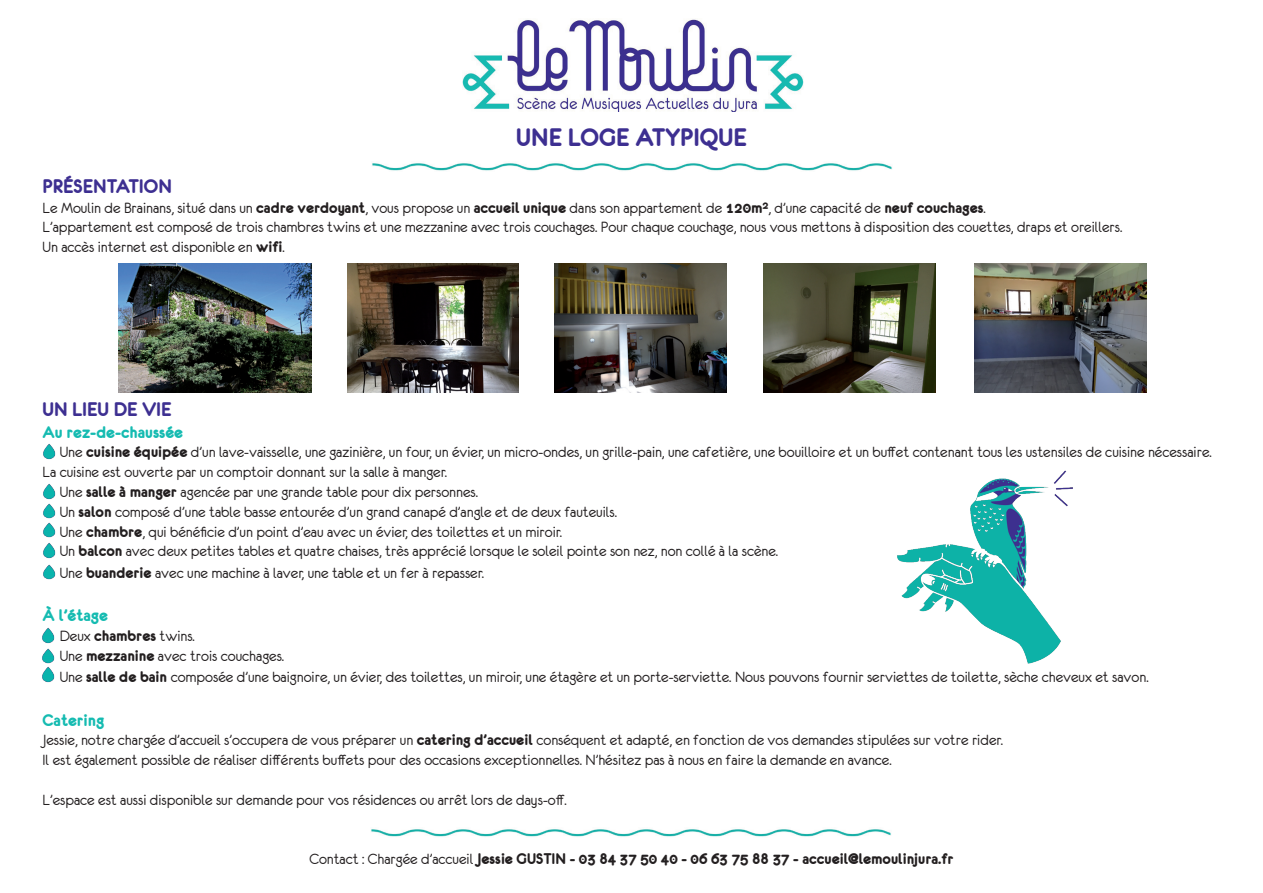
<style>
.page{position:relative;width:1263px;height:893px;background:#fff}
.page>*{position:absolute;margin:0;border:0;box-sizing:border-box;transform-origin:0 0}
.t1{font:27px "Eurofurencebold";color:#3d2f91}
.t2{font:21px "Eurofurencebold";color:#3d2f91}
.t3{font:18px "Eurofurencebold";color:#15bbb1}
.t4{font:16.5px/19.8px "Eurofurenceregular";color:#231f20}
.t5{font:16.5px "Eurofurencebold";color:#231f20}
.s1{font-family:"Eurofurencebold"}
</style>
<div class="page">
<img style="left:975px;top:264px;width:171px;height:128px">
<img style="left:555px;top:264px;width:171px;height:128px">
<img style="left:347px;top:264px;width:171px;height:128px">
<img style="left:764px;top:264px;width:171px;height:128px">
<img style="left:119px;top:264px;width:193px;height:128px">
<img style="left:462px;top:19px;width:341px;height:92px">
<img style="left:372px;top:163px;width:520px;height:8px">
<img style="left:43px;top:443px;width:13px;height:17px">
<img style="left:42px;top:627px;width:13px;height:17px">
<img style="left:43px;top:503px;width:13px;height:35px">
<img style="left:43px;top:483px;width:13px;height:17px">
<img style="left:43px;top:564px;width:13px;height:16px">
<img style="left:43px;top:542px;width:13px;height:17px">
<img style="left:42px;top:648px;width:13px;height:35px">
<img style="left:371px;top:829px;width:520px;height:8px">
<img style="left:897px;top:470px;width:176px;height:194px">
<h1 class="t1" style="left:516px;top:124px;width:232px">Une loge atypique</h1>
<p class="t2" style="left:43px;top:175px;width:131px">Présentation</p>
<p class="t4" style="left:43px;top:197px;width:1081px">Le Moulin de Brainans, situé dans un <span class="s1">cadre verdoyant</span>, vous propose un <span class="s1">accueil unique</span> dans son appartement de <span class="s1">120m²</span>, d’une capacité de <span class="s1">neuf couchages</span>.<br>L’appartement est composé de trois chambres twins et une mezzanine avec trois couchages. Pour chaque couchage, nous vous mettons à disposition des couettes, draps et oreillers.<br>Un accès internet est disponible en <span class="s1">wifi</span>.</p>
<p class="t2" style="left:43px;top:399px;width:131px">Un lieu de vie</p>
<p class="t3" style="left:43px;top:423px;width:142px">Au rez-de-chaussée</p>
<p class="t4" style="left:60px;top:442px;width:1153px">Une <span class="s1">cuisine équipée</span> d’un lave-vaisselle, une gazinière, un four, un évier, un micro-ondes, un grille-pain, une cafetière, une bouilloire et un buffet contenant tous les ustensiles de cuisine nécessaire.</p>
<p class="t4" style="left:43px;top:462px;width:406px">La cuisine est ouverte par un comptoir donnant sur la salle à manger.</p>
<p class="t4" style="left:60px;top:482px;width:420px">Une <span class="s1">salle à manger</span> agencée par une grande table pour dix personnes.</p>
<p class="t4" style="left:60px;top:502px;width:559px">Un <span class="s1">salon</span> composé d’une table basse entourée d’un grand canapé d’angle et de deux fauteuils.</p>
<p class="t4" style="left:60px;top:521px;width:504px">Une <span class="s1">chambre</span>, qui bénéficie d’un point d’eau avec un évier, des toilettes et un miroir.</p>
<p class="t4" style="left:60px;top:541px;width:720px">Un <span class="s1">balcon</span> avec deux petites tables et quatre chaises, très apprécié lorsque le soleil pointe son nez, non collé à la scène.</p>
<p class="t4" style="left:60px;top:563px;width:426px">Une <span class="s1">buanderie</span> avec une machine à laver, une table et un fer à repasser.</p>
<p class="t3" style="left:43px;top:606px;width:67px">À l’étage</p>
<p class="t4" style="left:60px;top:626px;width:226px">Deux <span class="s1">chambres</span> twins.<br>Une <span class="s1">mezzanine</span> avec trois couchages.</p>
<p class="t4" style="left:60px;top:667px;width:1090px">Une <span class="s1">salle de bain</span> composée d’une baignoire, un évier, des toilettes, un miroir, une étagère et un porte-serviette. Nous pouvons fournir serviettes de toilette, sèche cheveux et savon.</p>
<p class="t3" style="left:43px;top:711px;width:63px">Catering</p>
<p class="t4" style="left:43px;top:730px;width:962px">Jessie, notre chargée d’accueil s’occupera de vous préparer un <span class="s1">catering d’accueil</span> conséquent et adapté, en fonction de vos demandes stipulées sur votre rider.<br>Il est également possible de réaliser différents buffets pour des occasions exceptionnelles. N’hésitez pas à nous en faire la demande en avance.</p>
<p class="t4" style="left:43px;top:790px;width:526px">L’espace est aussi disponible sur demande pour vos résidences ou arrêt lors de days-off.</p>
<p class="t4" style="left:309px;top:849px;width:235px">Contact : Chargée d’accueil <span class="s1">Jessie GUSTIN</span></p>
<p class="t5" style="left:570px;top:851px;width:385px">- 03 84 37 50 40 - 06 63 75 88 37 - accueil@lemoulinjura.fr</p>
</div>
